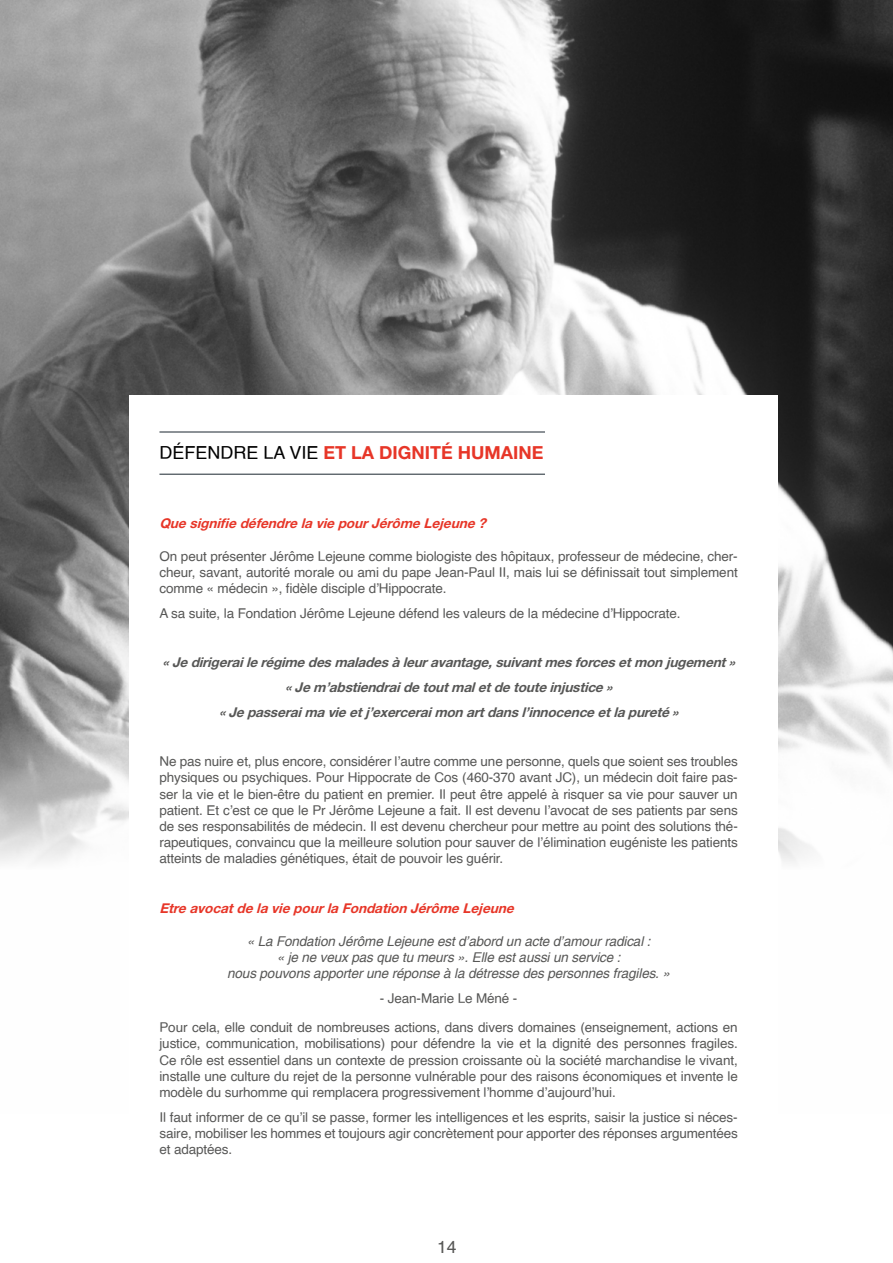
<style>
.page{position:relative;width:893px;height:1263px;background:#fff}
.page>*{position:absolute;margin:0;border:0;box-sizing:border-box;transform-origin:0 0}
.t1{font:700 18px "Helvetica Neue LT Std";color:#e73628}
.t2{font:17.55px "Helvetica";color:#575756}
.t3{font:13.5px/16.2px "Helvetica";letter-spacing:-.01em;color:#575756;text-align:justify}
.t4{font:italic 700 13.5px/24.8px "Helvetica Neue LT Std";color:#575756;text-align:center}
.t5{font:italic 13.5px/16.2px "Helvetica";letter-spacing:-.01em;color:#575756;text-align:center}
.t6{font:italic 700 13.5px "Helvetica Neue LT Std";color:#e73628}
.s1{font-family:"Helvetica";font-weight:400;color:#000}
</style>
<div class="page">
<img style="left:0;top:0;width:893px;height:863px">
<div style="left:130px;top:395px;width:648px;height:825px;background:#fff"></div>
<hr style="left:159px;top:432px;width:386px;height:1px;background:#1b2630">
<hr style="left:159px;top:474px;width:386px;height:1px;background:#1b2630">
<h1 class="t1" style="left:159px;top:441px;width:385px"><span class="s1">DÉFENDRE LA VIE</span> ET LA DIGNITÉ HUMAINE</h1>
<p class="t6" style="left:159px;top:514px;width:332px">QuesignifiedéfendrelaviepourJérômeLejeune?</p>
<p class="t3" style="left:159px;top:548px;width:580px">On peut présenter Jérôme Lejeune comme biologiste des hôpitaux, professeur de médecine, cher&shy;cheur, savant, autorité morale ou ami du pape Jean-Paul II, mais lui se définissait tout simplement comme « médecin », fidèle disciple d’Hippocrate.</p>
<p class="t3" style="left:159px;top:605px;width:523px">A sa suite, la Fondation Jérôme Lejeune défend les valeurs de la médecine d’Hippocrate.</p>
<p class="t4" style="left:163px;top:650px;width:578px">«Jedirigerailerégimedesmaladesàleuravantage,suivantmesforcesetmonjugement» «Jem’abstiendraidetoutmaletdetouteinjustice»<br>«Jepasseraimavieetj ’exerceraimonartdansl’innocenceetlapureté»</p>
<p class="t3" style="left:159px;top:754px;width:580px">Ne pas nuire et, plus encore, considérer l’autre comme une personne, quels que soient ses troubles physiques ou psychiques. Pour Hippocrate de Cos (460-370 avant JC), un médecin doit faire pas&shy;ser la vie et le bien-être du patient en premier. Il peut être appelé à risquer sa vie pour sauver un patient. Et c’est ce que le Pr Jérôme Lejeune a fait. Il est devenu l’avocat de ses patients par sens de ses responsabilités de médecin. Il est devenu chercheur pour mettre au point des solutions thé&shy;rapeutiques, convaincu que la meilleure solution pour sauver de l’élimination eugéniste les patients atteints de maladies génétiques, était de pouvoir les guérir.</p>
<p class="t6" style="left:159px;top:900px;width:360px">EtreavocatdelaviepourlaFondationJérômeLejeune</p>
<p class="t5" style="left:227px;top:934px;width:444px">« La Fondation Jérôme Lejeune est d’abord un acte d’amour radical :<br>« je ne veux pas que tu meurs ». Elle est aussi un service :<br>nous pouvons apporter une réponse à la détresse des personnes fragiles. »</p>
<p class="t3" style="left:159px;top:984px;width:580px;line-height:29px;text-align:center">- Jean-Marie Le Méné -<br>Pour cela, elle conduit de nombreuses actions, dans divers domaines (enseignement, actions en</p>
<p class="t3" style="left:159px;top:1036px;width:580px">justice, communication, mobilisations) pour défendre la vie et la dignité des personnes fragiles.<br>Ce rôle est essentiel dans un contexte de pression croissante où la société marchandise le vivant, installe une culture du rejet de la personne vulnérable pour des raisons économiques et invente le modèle du surhomme qui remplacera progressivement l’homme d’aujourd’hui.</p>
<p class="t3" style="left:159px;top:1109px;width:580px">Il faut informer de ce qu’il se passe, former les intelligences et les esprits, saisir la justice si néces&shy;saire, mobiliser les hommes et toujours agir concrètement pour apporter des réponses argumentées et adaptées.</p>
<p class="t2" style="left:437px;top:1233px;width:21px">14</p>
</div>
